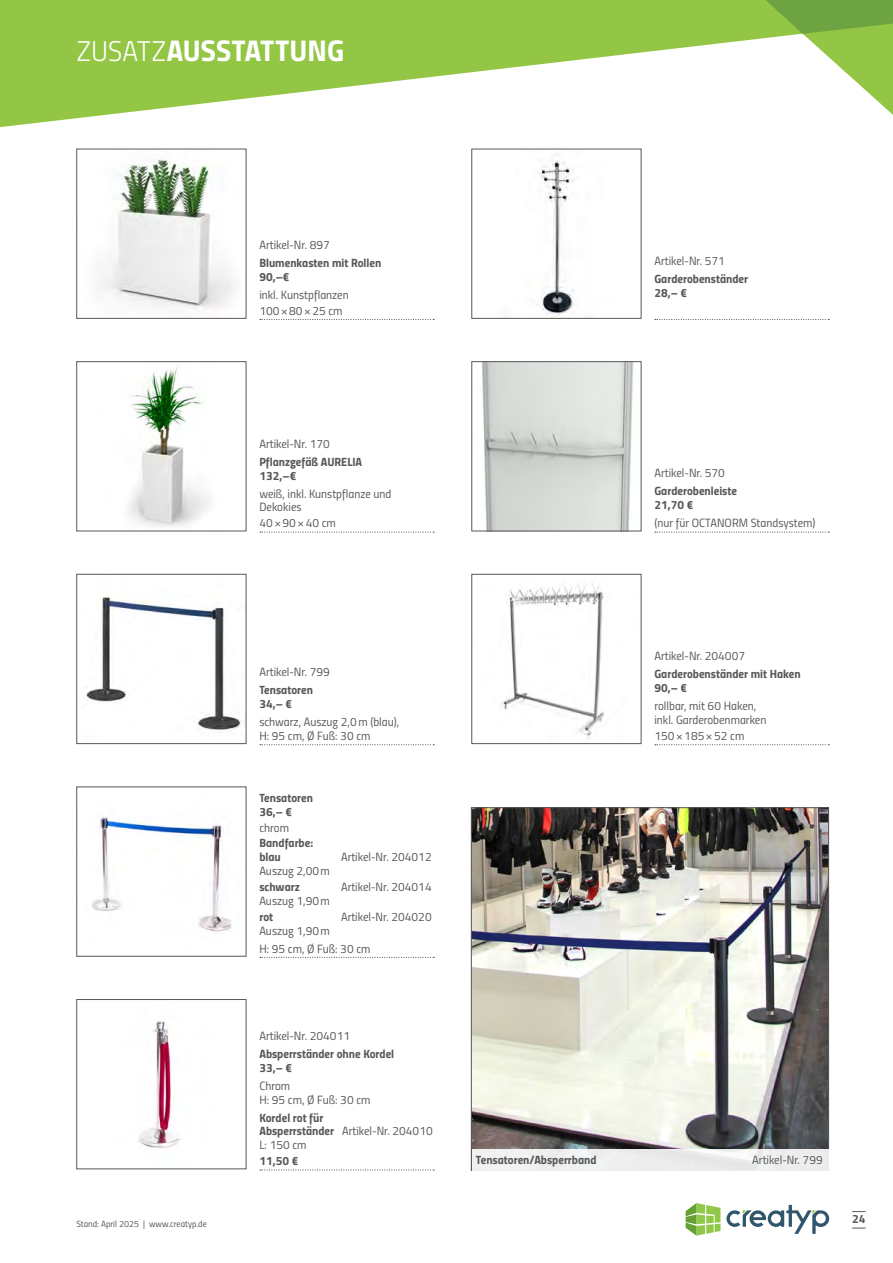
<style>
.page{position:relative;width:893px;height:1263px;background:#fff}
.page>*{position:absolute;margin:0;border:0;box-sizing:border-box;transform-origin:0 0}
.t1{font:30px "Titillium Bold Upright";color:#fff}
.t2{font:12px/13.8px "Titillium Regular Upright";color:#57585a}
.t3{font:12px/13.8px "Titillium Bold Upright";color:#57585a}
.t4{font:9px "Titillium Regular Upright";color:#57585a}
.s1{font-family:"Titillium Light Upright";font-size:28.5px}
.s2{font-family:"Titillium Bold Upright"}
</style>
<div class="page">
<svg style="left:0;top:0;width:751px;height:128px;fill:#93c644"></svg>
<svg style="left:751px;top:0;width:142px;height:115px"></svg>
<svg style="left:686px;top:1203px;width:34px;height:32px"></svg>
<svg style="left:726px;top:1205px;width:103px;height:29px"></svg>
<svg style="left:852px;top:1211px;width:14px;height:1px"></svg>
<svg style="left:852px;top:1228px;width:14px;height:1px"></svg>
<img style="left:473px;top:809px;width:354px;height:340px">
<img style="left:100px;top:157px;width:134px;height:152px">
<svg style="left:260px;top:319px;width:174px;height:1px"></svg>
<img style="left:128px;top:366px;width:83px;height:161px">
<svg style="left:260px;top:531px;width:174px;height:2px"></svg>
<img style="left:86px;top:596px;width:158px;height:137px">
<div style="left:77px;top:574px;width:169px;height:170px;border:1px solid #57585a"></div>
<svg style="left:260px;top:744px;width:174px;height:1px"></svg>
<img style="left:91px;top:814px;width:141px;height:118px">
<svg style="left:260px;top:957px;width:174px;height:1px"></svg>
<img style="left:138px;top:1019px;width:42px;height:130px">
<svg style="left:260px;top:1169px;width:174px;height:1px"></svg>
<img style="left:536px;top:154px;width:41px;height:163px">
<svg style="left:655px;top:319px;width:174px;height:1px"></svg>
<img style="left:482px;top:363px;width:152px;height:166px">
<svg style="left:655px;top:531px;width:174px;height:2px"></svg>
<img style="left:501px;top:584px;width:103px;height:154px">
<div style="left:472px;top:574px;width:169px;height:170px;border:1px solid #57585a"></div>
<svg style="left:655px;top:744px;width:174px;height:1px"></svg>
<div style="left:472px;top:1149px;width:357px;height:21px;background:#edeeee"></div>
<h1 class="t1" style="left:77px;top:27px;width:269px"><span class="s1">ZUSATZ</span>AUSSTATTUNG</h1>
<p class="t4" style="left:77px;top:1217px;width:132px">Stand: April 2025 | www.creatyp.de</p>
<p class="t2" style="left:259px;top:237px;width:72px">Artikel-Nr. 897</p>
<p class="t3" style="left:259px;top:255px;width:123px">Blumenkasten mit Rollen<br>90,–€</p>
<p class="t2" style="left:259px;top:286px;width:91px;line-height:15.9px">inkl. Kunstpflanzen<br>100×80×25 cm</p>
<p class="t2" style="left:654px;top:253px;width:72px">Artikel-Nr. 571</p>
<p class="t3" style="left:654px;top:271px;width:95px">Garderobenständer<br>28,– €</p>
<p class="t2" style="left:259px;top:436px;width:72px">Artikel-Nr. 170</p>
<p class="t3" style="left:259px;top:454px;width:104px">Pflanzgefäß AURELIA<br>132,–€</p>
<p class="t2" style="left:259px;top:486px;width:134px">weiß, inkl. Kunstpflanze und<br>Dekokies</p>
<p class="t2" style="left:259px;top:515px;width:78px">40×90×40 cm</p>
<p class="t2" style="left:654px;top:466px;width:72px">Artikel-Nr. 570</p>
<p class="t3" style="left:654px;top:484px;width:84px">Garderobenleiste<br>21,70 €</p>
<p class="t2" style="left:654px;top:516px;width:163px">(nur für OCTANORM Standsystem)</p>
<p class="t2" style="left:259px;top:664px;width:72px">Artikel-Nr. 799</p>
<p class="t3" style="left:259px;top:682px;width:55px">Tensatoren<br>34,– €</p>
<p class="t2" style="left:259px;top:714px;width:141px">schwarz, Auszug 2,0m (blau),<br>H: 95 cm, Ø Fuß: 30 cm</p>
<p class="t3" style="left:259px;top:790px;width:55px">Tensatoren<br>36,– €</p>
<p class="t2" style="left:259px;top:820px;width:31px">chrom</p>
<p class="t3" style="left:259px;top:835px;width:55px">Bandfarbe: blau</p>
<p class="t2" style="left:341px;top:849px;width:92px">Artikel-Nr. 204012</p>
<p class="t2" style="left:259px;top:863px;width:72px">Auszug 2,00m</p>
<p class="t3" style="left:259px;top:879px;width:42px">schwarz</p>
<p class="t2" style="left:341px;top:879px;width:92px">Artikel-Nr. 204014</p>
<p class="t2" style="left:259px;top:893px;width:72px">Auszug 1,90m</p>
<p class="t3" style="left:259px;top:909px;width:15px">rot</p>
<p class="t2" style="left:341px;top:909px;width:92px">Artikel-Nr. 204020</p>
<p class="t2" style="left:259px;top:921px;width:113px;line-height:18px">Auszug 1,90m<br>H: 95 cm, Ø Fuß: 30 cm</p>
<p class="t2" style="left:259px;top:1028px;width:92px">Artikel-Nr. 204011</p>
<p class="t3" style="left:259px;top:1046px;width:136px">Absperrständer ohne Kordel<br>33,– €</p>
<p class="t2" style="left:259px;top:1078px;width:113px">Chrom<br>H: 95 cm, Ø Fuß: 30 cm</p>
<p class="t3" style="left:259px;top:1110px;width:66px">Kordel rot für</p>
<p class="t2" style="left:259px;top:1124px;width:175px"><span class="s2">Absperrständer</span> Artikel-Nr. 204010<br>L: 150 cm</p>
<p class="t3" style="left:259px;top:1153px;width:41px">11,50 €</p>
<p class="t2" style="left:654px;top:648px;width:92px">Artikel-Nr. 204007</p>
<p class="t3" style="left:654px;top:666px;width:148px">Garderobenständer mit Haken<br>90,– €</p>
<p class="t2" style="left:654px;top:698px;width:113px">rollbar, mit 60 Haken, inkl. Garderobenmarken</p>
<p class="t2" style="left:654px;top:728px;width:91px">150×185×52 cm</p>
<p class="t3" style="left:476px;top:1152px;width:122px">Tensatoren/Absperrband</p>
<p class="t2" style="left:752px;top:1153px;width:72px">Artikel-Nr. 799</p>
<p class="t3" style="left:852px;top:1211px;width:15px">24</p>
</div>
